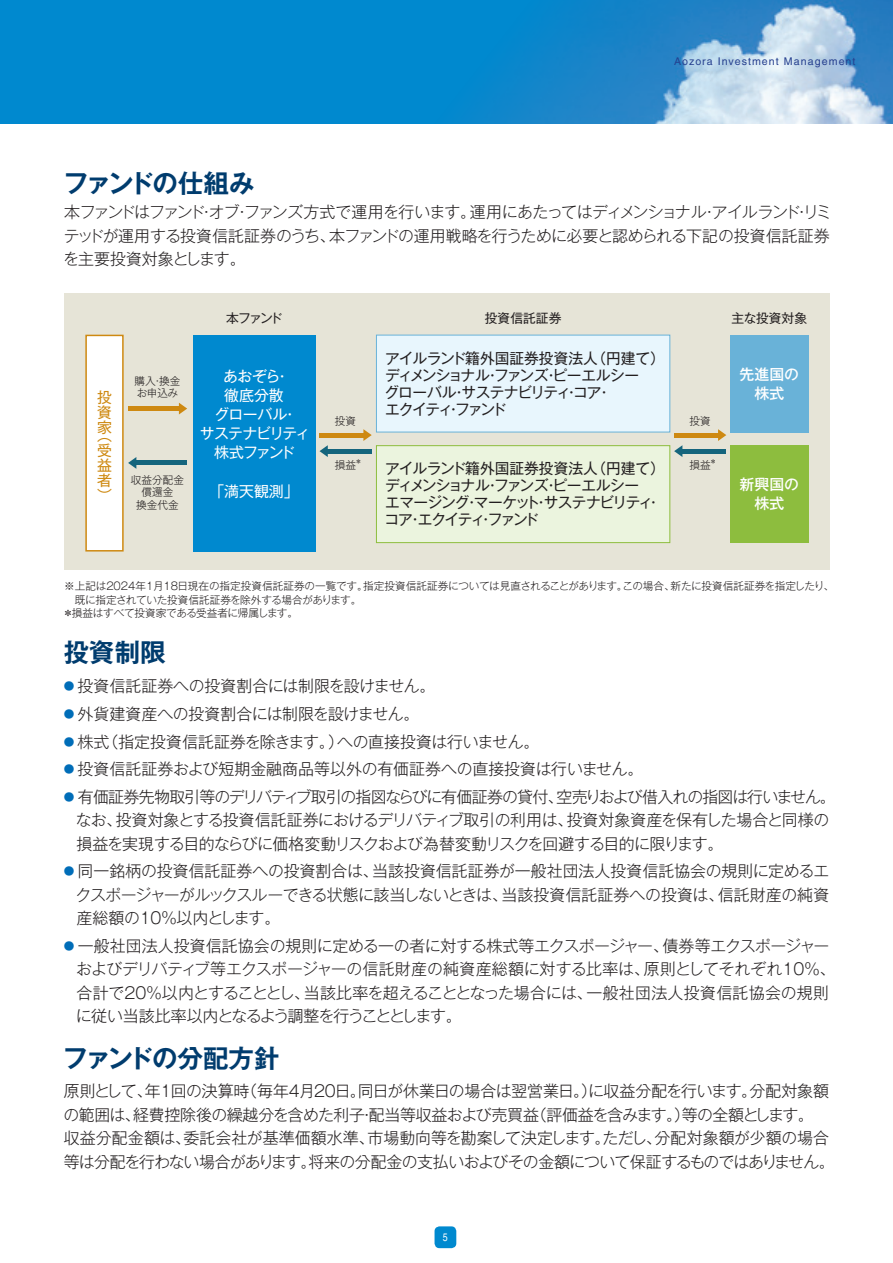
<style>
.page{position:relative;width:893px;height:1263px;background:#fff}
.page>*{position:absolute;margin:0;border:0;box-sizing:border-box;transform-origin:0 0}
.t1{font:700 25.5px "Gothic MB101 Pr 5 De";letter-spacing:-.025em;color:#003c6e}
.t2{font:700 25.5px "Gothic MB101 Pr 5 De";letter-spacing:-.05em;color:#003c6e}
.t3{font:700 25.5px "Gothic MB101 Pr 5 De";letter-spacing:-.005em;color:#003c6e}
.t4{font:300 15.9px/23.4px "Gothic MB101 Pr 5";letter-spacing:-.03em;color:#231f20}
.t5{font:300 15.9px/23.4px "Gothic MB101 Pr 5";letter-spacing:-.055em;color:#231f20}
.t6{font:300 15.9px/23.4px "Gothic MB101 Pr 5";letter-spacing:-.05em;color:#231f20}
.t7{font:300 15.9px "Gothic MB101 Pr 5";color:#231f20}
.t8{font:14.85px/17px "Gothic MB101 Pr 5";letter-spacing:-.06em;color:#231f20}
.t9{font:14.85px/19.2px "Gothic MB101 Pr 5";letter-spacing:-.04em;color:#fff;text-align:center}
.t10{font:500 14.85px/19.2px "Gothic MB101 Pr 5";color:#fff;text-align:center}
.t11{font:14.85px/14.9px "Gothic MB101 Pr 5";color:#ce8911;text-align:justify}
.t12{font:12.75px "Gothic MB101 Pr 5";color:#231f20}
.t13{font:condensed 10.95px "Helvetica";color:#fff}
.t14{font:300 10.65px/12.8px "Gothic MB101 Pr 5";letter-spacing:-.015em;color:#231f20}
.t15{font:10.65px "Helvetica CE";letter-spacing:.1em;color:#253f8e}
.t16{font:300 6.75px "Gothic MB101 Pr 5";color:#231f20}
.s1{font-size:10.65px;color:#006db8}
</style>
<div class="page">
<div style="left:435px;top:1226px;width:21px;height:22px;background:#0089cf;border-radius:5px"></div>
<div style="left:64px;top:293px;width:766px;height:277px;background:#e6e4d7"></div>
<div style="left:86px;top:335px;width:37px;height:216px;background:#fff"></div>
<div style="left:85px;top:335px;width:39px;height:216px;border:2px solid #ce8911"></div>
<div style="left:193px;top:335px;width:122px;height:216px;background:#0089cf"></div>
<div style="left:376px;top:335px;width:294px;height:97px;background:#e8f6fd"></div>
<div style="left:376px;top:335px;width:294px;height:97px;border:1px solid #69b2d8"></div>
<div style="left:376px;top:446px;width:294px;height:97px;background:#ebf4de"></div>
<div style="left:376px;top:445px;width:294px;height:98px;border:1px solid #8dbd3e"></div>
<div style="left:129px;top:406px;width:53px;height:5px;background:#ce8911"></div>
<svg style="left:179px;top:403px;width:8px;height:11px"></svg>
<hr style="left:134px;top:461px;width:53px;height:4px;background:#15657d">
<svg style="left:128px;top:457px;width:8px;height:12px"></svg>
<hr style="left:319px;top:433px;width:47px;height:4px;background:#ce8911">
<svg style="left:363px;top:429px;width:9px;height:12px"></svg>
<hr style="left:325px;top:449px;width:47px;height:4px;background:#15657d">
<svg style="left:319px;top:445px;width:9px;height:12px"></svg>
<hr style="left:674px;top:433px;width:47px;height:4px;background:#ce8911">
<svg style="left:718px;top:429px;width:8px;height:12px"></svg>
<hr style="left:680px;top:449px;width:46px;height:4px;background:#15657d">
<svg style="left:674px;top:445px;width:8px;height:12px"></svg>
<div style="left:730px;top:335px;width:78px;height:97px;background:#69b2d8"></div>
<div style="left:730px;top:445px;width:78px;height:98px;background:#8dbd3e"></div>
<div style="left:0;top:0;width:893px;height:123px;background:#0089cf"></div>
<img style="left:471px;top:0;width:422px;height:123px">
<h1 class="t2" style="left:63px;top:162px;width:193px">ファンドの仕組み</h1>
<p class="t15" style="left:674px;top:56px;width:183px">Aozora Investment Management</p>
<p class="t6" style="left:63px;top:199px;width:770px">本ファンドはファンド・オブ・ファンズ方式で運用を行います。運用にあたってはディメンショナル・アイルランド・リミテッドが運用する投資信託証券のうち、本ファンドの運用戦略を行うために必要と認められる下記の投資信託証券を主要投資対象とします。</p>
<p class="t11" style="left:97px;top:389px;width:16px">投資家</p>
<p class="t11" style="left:97px;top:427px;width:16px">（受益者）</p>
<p class="t14" style="left:134px;top:373px;width:48px">購入・換金お申込み</p>
<p class="t14" style="left:131px;top:472px;width:55px;text-align:center">収益分配金償還金<br>換金代金</p>
<p class="t12" style="left:226px;top:307px;width:58px">本ファンド</p>
<p class="t12" style="left:485px;top:307px;width:78px">投資信託証券</p>
<p class="t9" style="left:200px;top:365px;width:112px">あおぞら・<br>徹底分散<br>グローバル・<br>サステナビリティ株式ファンド</p>
<p class="t9" style="left:209px;top:480px;width:91px">「満天観測」</p>
<p class="t14" style="left:335px;top:414px;width:23px">投資</p>
<p class="t14" style="left:335px;top:458px;width:23px">損益</p>
<p class="t16" style="left:355px;top:456px;width:8px">＊</p>
<p class="t8" style="left:384px;top:348px;width:282px">アイルランド籍外国証券投資法人（円建て）ディメンショナル・ファンズ・ピーエルシー<br>グローバル・サステナビリティ・コア・<br>エクイティ・ファンド</p>
<p class="t8" style="left:384px;top:459px;width:282px">アイルランド籍外国証券投資法人（円建て）ディメンショナル・ファンズ・ピーエルシー<br>エマージング・マーケット・サステナビリティ・コア・エクイティ・ファンド</p>
<p class="t12" style="left:731px;top:307px;width:77px">主な投資対象</p>
<p class="t14" style="left:690px;top:414px;width:23px">投資</p>
<p class="t14" style="left:690px;top:458px;width:23px">損益</p>
<p class="t16" style="left:710px;top:456px;width:8px">＊</p>
<p class="t10" style="left:740px;top:363px;width:61px">先進国の株式</p>
<p class="t10" style="left:740px;top:474px;width:61px">新興国の株式</p>
<p class="t14" style="left:64px;top:578px;width:771px">※上記は2024年1月18日現在の指定投資信託証券の一覧です。指定投資信託証券については見直されることがあります。この場合、新たに投資信託証券を指定したり、</p>
<p class="t14" style="left:75px;top:592px;width:288px">既に指定されていた投資信託証券を除外する場合があります。</p>
<p class="t14" style="left:63px;top:606px;width:237px">＊損益はすべて投資家である受益者に帰属します。</p>
<h1 class="t3" style="left:64px;top:631px;width:104px">投資制限</h1>
<p class="t4" style="left:64px;top:673px;width:373px"><span class="s1">●</span> 投資信託証券への投資割合には制限を設けません。</p>
<p class="t4" style="left:64px;top:701px;width:357px"><span class="s1">●</span> 外貨建資産への投資割合には制限を設けません。</p>
<p class="t4" style="left:64px;top:728px;width:477px"><span class="s1">●</span> 株式（指定投資信託証券を除きます。）への直接投資は行いません。</p>
<p class="t7" style="left:64px;top:756px;width:581px"><span class="s1">●</span> 投資信託証券および短期金融商品等以外の有価証券への直接投資は行いません。</p>
<p class="t5" style="left:76px;top:784px;width:761px;text-indent:-12px"><span class="s1">●</span> 有価証券先物取引等のデリバティブ取引の指図ならびに有価証券の貸付、空売りおよび借入れの指図は行いません。なお、投資対象とする投資信託証券におけるデリバティブ取引の利用は、投資対象資産を保有した場合と同様の損益を実現する目的ならびに価格変動リスクおよび為替変動リスクを回避する目的に限ります。</p>
<p class="t4" style="left:75px;top:858px;width:755px;text-align:justify;text-indent:-12px"><span class="s1">●</span> 同一銘柄の投資信託証券への投資割合は、当該投資信託証券が一般社団法人投資信託協会の規則に定めるエクスポージャーがルックスルーできる状態に該当しないときは、当該投資信託証券への投資は、信託財産の純資産総額の10％以内とします。</p>
<p class="t4" style="left:76px;top:932px;width:761px;text-indent:-12px"><span class="s1">●</span> 一般社団法人投資信託協会の規則に定める一の者に対する株式等エクスポージャー、債券等エクスポージャーおよびデリバティブ等エクスポージャーの信託財産の純資産総額に対する比率は、原則としてそれぞれ10％、合計で20％以内とすることとし、当該比率を超えることとなった場合には、一般社団法人投資信託協会の規則に従い当該比率以内となるよう調整を行うこととします。</p>
<h1 class="t1" style="left:63px;top:1036px;width:219px">ファンドの分配方針</h1>
<p class="t4" style="left:63px;top:1078px;width:773px">原則として、年1回の決算時（毎年4月20日。同日が休業日の場合は翌営業日。）に収益分配を行います。分配対象額の範囲は、経費控除後の繰越分を含めた利子・配当等収益および売買益（評価益を含みます。）等の全額とします。<br>収益分配金額は、委託会社が基準価額水準、市場動向等を勘案して決定します。ただし、分配対象額が少額の場合等は分配を行わない場合があります。将来の分配金の支払いおよびその金額について保証するものではありません。</p>
<p class="t13" style="left:443px;top:1231px;width:6px">5</p>
</div>
